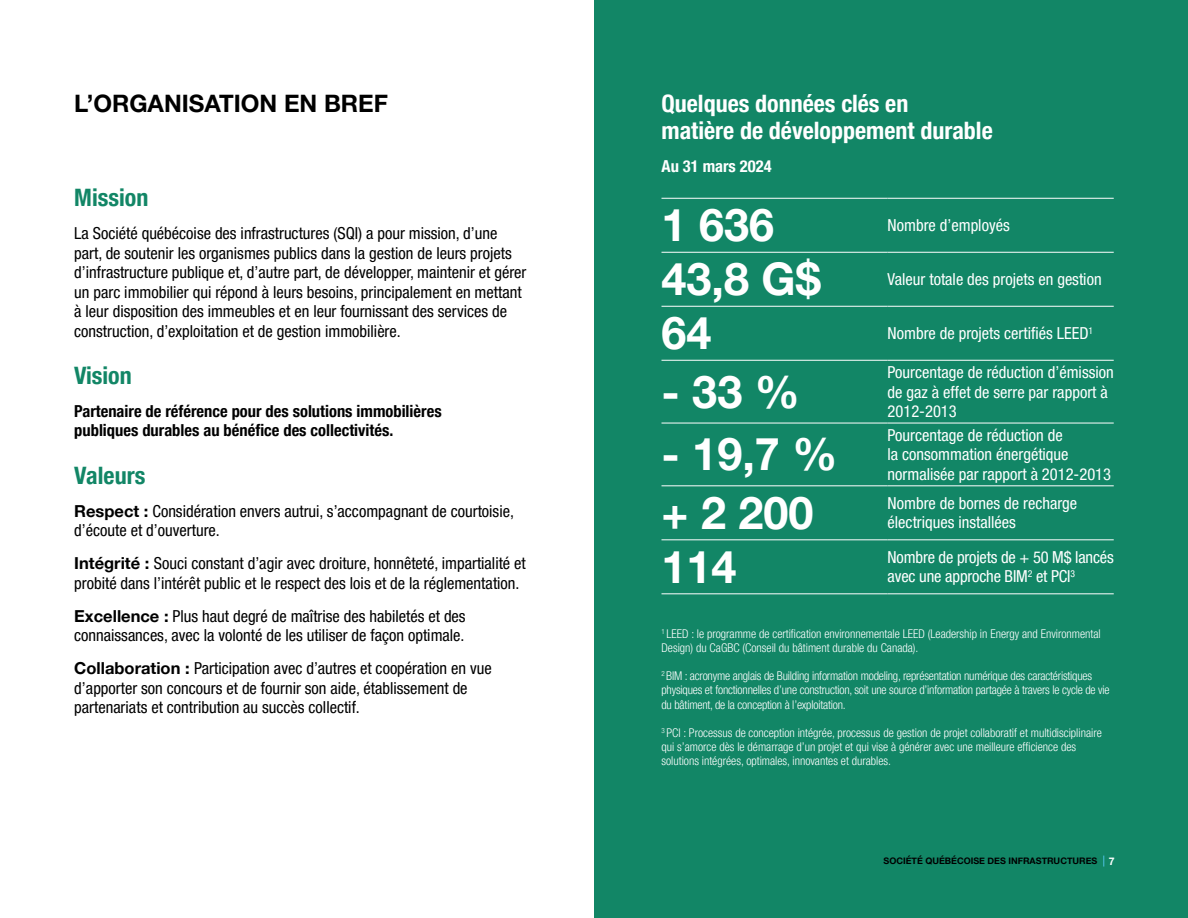
<style>
.page{position:relative;width:1188px;height:918px;background:#fff}
.page>*{position:absolute;margin:0;border:0;box-sizing:border-box;transform-origin:0 0}
.t1{font:700 45px "Helvetica Neue LT Pro";color:#fff}
.t2{font:700 condensed 24px/27px "Helvetica Neue LT Pro";color:#fff}
.t3{font:700 24px "Helvetica Neue LT Pro";color:#000}
.t4{font:700 condensed 24px "Helvetica Neue LT Pro";color:#128666}
.t5{font:condensed 16.5px/19.5px "Helvetica Neue LT Pro";color:#000}
.t6{font:condensed 16.5px/19.5px "Helvetica Neue LT Pro";color:#fff}
.t7{font:700 condensed 16.5px/19.5px "Helvetica Neue LT Pro";color:#000}
.t8{font:700 condensed 16.5px "Helvetica Neue LT Pro";color:#fff}
.t9{font:300 condensed 12px/14.4px "Helvetica Neue LT Pro";color:#fff}
.t10{font:700 9px "Helvetica Neue";color:#000}
.s1{font-weight:700;font-stretch:normal}
.s2{font-size:10.5px;color:#fff}
</style>
<div class="page">
<div style="left:594px;top:0;width:594px;height:918px;background:#128666"></div>
<hr style="left:662px;top:198px;width:226px;height:1px;background:#fff">
<hr style="left:888px;top:198px;width:226px;height:1px;background:#fff">
<hr style="left:662px;top:252px;width:226px;height:1px;background:#fff">
<hr style="left:888px;top:252px;width:226px;height:1px;background:#fff">
<hr style="left:662px;top:306px;width:226px;height:1px;background:#fff">
<hr style="left:888px;top:306px;width:226px;height:1px;background:#fff">
<hr style="left:662px;top:360px;width:226px;height:1px;background:#fff">
<hr style="left:888px;top:360px;width:226px;height:1px;background:#fff">
<hr style="left:662px;top:423px;width:226px;height:1px;background:#fff">
<hr style="left:888px;top:423px;width:226px;height:1px;background:#fff">
<hr style="left:662px;top:485px;width:226px;height:1px;background:#fff">
<hr style="left:888px;top:485px;width:226px;height:1px;background:#fff">
<hr style="left:662px;top:539px;width:226px;height:1px;background:#fff">
<hr style="left:888px;top:539px;width:226px;height:1px;background:#fff">
<hr style="left:662px;top:593px;width:226px;height:1px;background:#fff">
<hr style="left:888px;top:593px;width:226px;height:1px;background:#fff">
<h2 class="t3" style="left:74px;top:88px;width:315px">L’ORGANISATION EN BREF</h2>
<h3 class="t4" style="left:74px;top:183px;width:76px">Mission</h3>
<p class="t5" style="left:74px;top:223px;width:454px">La Société québécoise des infrastructures (SQI) a pour mission, d’une part, de soutenir les organismes publics dans la gestion de leurs projets d’infrastructure publique et, d’autre part, de développer, maintenir et gérer un parc immobilier qui répond à leurs besoins, principalement en mettant à leur disposition des immeubles et en leur fournissant des services de construction, d’exploitation et de gestion immobilière.</p>
<h3 class="t4" style="left:74px;top:361px;width:59px">Vision</h3>
<p class="t7" style="left:74px;top:401px;width:369px">Partenaire de référence pour des solutions immobilières publiques durables au bénéfice des collectivités.</p>
<h3 class="t4" style="left:74px;top:461px;width:73px">Valeurs</h3>
<p class="t5" style="left:74px;top:501px;width:441px"><span class="s1">Respect :</span> Considération envers autrui, s’accompagnant de courtoisie, d’écoute et d’ouverture.</p>
<p class="t5" style="left:74px;top:553px;width:453px"><span class="s1">Intégrité :</span> Souci constant d’agir avec droiture, honnêteté, impartialité et probité dans l’intérêt public et le respect des lois et de la réglementation.</p>
<p class="t5" style="left:74px;top:606px;width:393px"><span class="s1">Excellence :</span> Plus haut degré de maîtrise des habiletés et des connaissances, avec la volonté de les utiliser de façon optimale.</p>
<p class="t5" style="left:74px;top:658px;width:419px"><span class="s1">Collaboration :</span> Participation avec d’autres et coopération en vue d’apporter son concours et de fournir son aide, établissement de partenariats et contribution au succès collectif.</p>
<h3 class="t2" style="left:662px;top:90px;width:333px">Quelques données clés en<br>matière de développement durable</h3>
<p class="t8" style="left:662px;top:156px;width:112px">Au 31 mars 2024</p>
<p class="t1" style="left:662px;top:198px;width:114px">1 636</p>
<p class="t6" style="left:888px;top:215px;width:124px">Nombre d’employés</p>
<p class="t1" style="left:662px;top:252px;width:161px">43,8 G$</p>
<p class="t6" style="left:888px;top:269px;width:216px">Valeur totale des projets en gestion</p>
<p class="t1" style="left:662px;top:306px;width:52px">64</p>
<p class="t6" style="left:888px;top:323px;width:207px">Nombre de projets certifiés LEED<sup>1</sup></p>
<p class="t1" style="left:662px;top:364px;width:140px">- 33 %</p>
<p class="t6" style="left:888px;top:362px;width:228px">Pourcentage de réduction d’émission de gaz à effet de serre par rapport à<br>2012-2013</p>
<p class="t1" style="left:662px;top:427px;width:177px">- 19,7 %</p>
<p class="t6" style="left:888px;top:425px;width:225px">Pourcentage de réduction de<br>la consommation énergétique normalisée par rapport à 2012-2013</p>
<p class="t1" style="left:662px;top:485px;width:154px">+ 2 200</p>
<p class="t6" style="left:888px;top:493px;width:191px">Nombre de bornes de recharge électriques installées</p>
<p class="t1" style="left:662px;top:539px;width:77px">114</p>
<p class="t6" style="left:888px;top:547px;width:228px">Nombre de projets de + 50 M$ lancés avec une approche BIM<sup>2</sup> et PCI<sup>3</sup></p>
<p class="t9" style="left:661px;top:626px;width:441px"><sup>1</sup> LEED : le programme de certification environnementale LEED (Leadership in Energy and Environmental<br>Design) du CaGBC (Conseil du bâtiment durable du Canada).</p>
<p class="t9" style="left:662px;top:668px;width:450px"><sup>2</sup> BIM : acronyme anglais de Building information modeling, représentation numérique des caractéristiques physiques et fonctionnelles d’une construction, soit une source d’information partagée à travers le cycle de vie du bâtiment, de la conception à l’exploitation.</p>
<p class="t9" style="left:661px;top:725px;width:442px"><sup>3</sup> PCI : Processus de conception intégrée, processus de gestion de projet collaboratif et multidisciplinaire qui s’amorce dès le démarrage d’un projet et qui vise à générer avec une meilleure efficience des solutions intégrées, optimales, innovantes et durables.</p>
<p class="t10" style="left:884px;top:854px;width:233px">SOCIÉTÉ QUÉBÉCOISE DES INFRASTRUCTURES <span class="s2">7</span></p>
</div>
